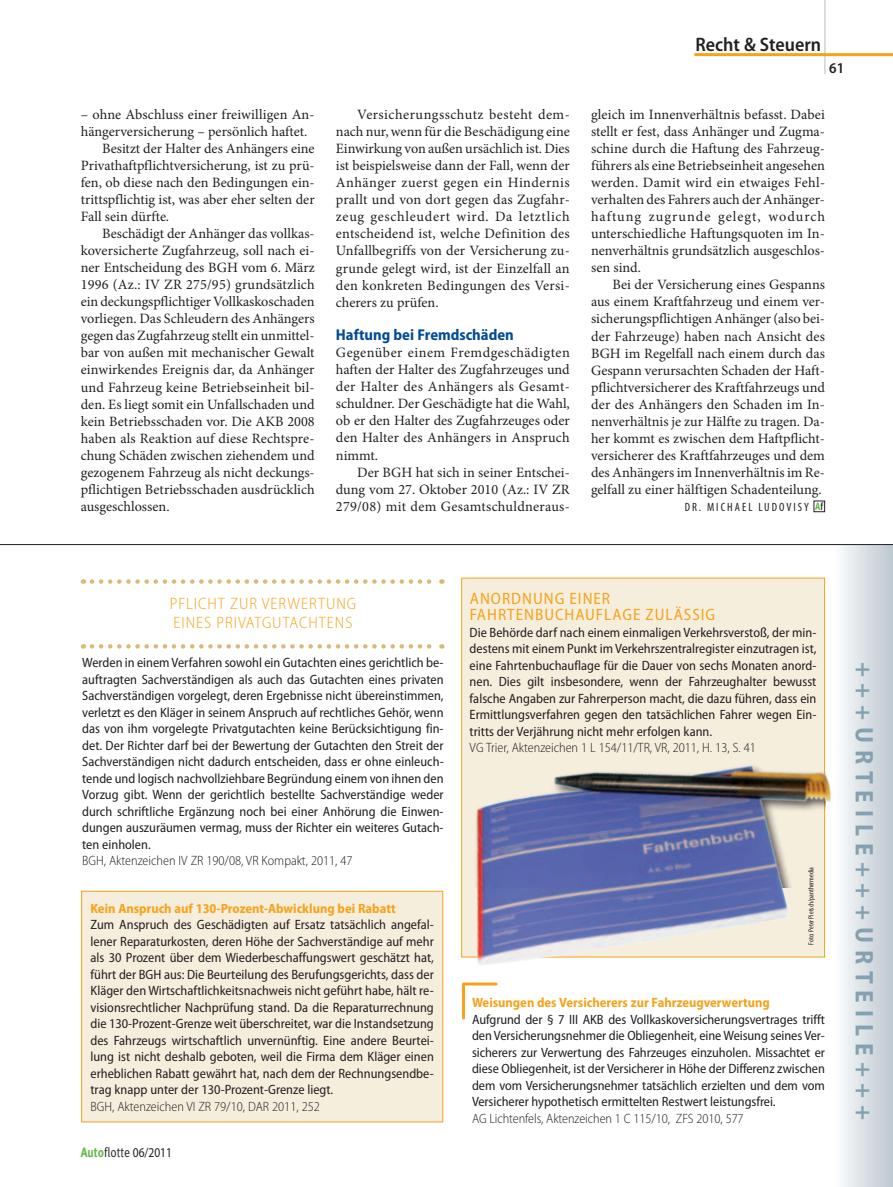
<style>
.page{position:relative;width:893px;height:1187px;background:#fff}
.page>*{position:absolute;margin:0;border:0;box-sizing:border-box;transform-origin:0 0}
.t1{font:700 semi-condensed 25.5px "Myriad Pro";letter-spacing:.27em;color:#83a1b0}
.t2{font:600 semi-condensed 19.5px "Myriad Pro";color:#231f20}
.t3{font:300 semi-condensed 16.5px/19.5px "Myriad Pro";letter-spacing:.06em;color:#f4a31b}
.t4{font:semi-condensed 16.5px "Myriad Pro";letter-spacing:.185em;color:#f4a31b}
.t5{font:700 semi-condensed 15.75px "Myriad Pro";color:#014c97}
.t6{font:600 semi-condensed 15px "Myriad Pro";color:#231f20}
.t7{font:14.25px/17px "Minion Pro";color:#231f20;text-align:justify}
.t8{font:semi-condensed 13.5px/16.5px "Myriad Pro";color:#231f20;text-align:justify}
.t9{font:300 semi-condensed 13.5px "Myriad Pro";color:#231f20}
.t10{font:700 semi-condensed 13.5px "Myriad Pro";color:#f4a31b}
.t11{font:13.5px "Myriad Pro";color:#231f20;scale:.85 1}
.t12{font:condensed 12px "Myriad Pro";letter-spacing:.17em;color:#231f20}
.t13{font:condensed 7.5px "Myriad Pro";color:#231f20}
.s1{font-family:"Meta OT";font-weight:700;font-stretch:normal;font-size:10.5px;color:#60b745}
.s2{font-family:"Meta OT";font-weight:500;font-stretch:normal;font-size:10.5px}
.s3{font-family:"Meta OT";font-weight:700;color:#60b745}
.s4{font-family:"Meta OT"}
</style>
<div class="page">
<hr style="left:825px;top:0;width:1px;height:74px;background:#b1bec6">
<hr style="left:694px;top:53px;width:199px;height:3px;background:#f4a31b">
<div style="left:814px;top:500px;width:11px;height:12px;border:1px solid #231f20"></div>
<div style="left:833px;top:544px;width:60px;height:642px;background:linear-gradient(to right,#fefeff,#bdc9d0)"></div>
<div style="left:82px;top:891px;width:361px;height:230px;background:#f6eedd"></div>
<div style="left:81px;top:890px;width:362px;height:232px;border:1px solid #f4a31b"></div>
<svg style="left:92px;top:644px;width:350px;height:4px"></svg>
<svg style="left:92px;top:579px;width:350px;height:4px"></svg>
<div style="left:461px;top:577px;width:364px;height:380px;background:#f6eedd;border:1px solid #f4a31b"></div>
<img style="left:398px;top:658px;width:489px;height:372px">
<svg style="left:460px;top:980px;width:39px;height:40px"></svg>
<hr style="left:0;top:544px;width:893px;height:1px;background:#231f20">
<p class="t7" style="left:81px;top:106px;width:235px">– ohne Abschluss einer freiwilligen An-</p>
<p class="t7" style="left:81px;top:123px;width:228px">hängerversicherung – persönlich haftet.</p>
<p class="t7" style="left:102px;top:140px;width:214px">Besitzt der Halter des Anhängers eine</p>
<p class="t7" style="left:81px;top:157px;width:235px">Privathaftpflichtversicherung, ist zu prü-</p>
<p class="t7" style="left:81px;top:174px;width:235px">fen, ob diese nach den Bedingungen ein-</p>
<p class="t7" style="left:81px;top:191px;width:235px">trittspflichtig ist, was aber eher selten der</p>
<p class="t7" style="left:81px;top:208px;width:90px">Fall sein dürfte.</p>
<p class="t7" style="left:102px;top:225px;width:214px">Beschädigt der Anhänger das vollkas-</p>
<p class="t7" style="left:81px;top:242px;width:235px">koversicherte Zugfahrzeug, soll nach ei-</p>
<p class="t7" style="left:81px;top:259px;width:235px">ner Entscheidung des BGH vom 6. März</p>
<p class="t7" style="left:81px;top:276px;width:235px">1996 (Az.: IV ZR 275/95) grundsätzlich</p>
<p class="t7" style="left:81px;top:293px;width:235px">ein deckungspflichtiger Vollkaskoschaden</p>
<p class="t7" style="left:81px;top:310px;width:235px">vorliegen. Das Schleudern des Anhängers</p>
<p class="t7" style="left:81px;top:327px;width:235px">gegen das Zugfahrzeug stellt ein unmittel-</p>
<p class="t7" style="left:81px;top:344px;width:235px">bar von außen mit mechanischer Gewalt</p>
<p class="t7" style="left:81px;top:361px;width:235px">einwirkendes Ereignis dar, da Anhänger</p>
<p class="t7" style="left:81px;top:378px;width:235px">und Fahrzeug keine Betriebseinheit bil-</p>
<p class="t7" style="left:81px;top:395px;width:235px">den. Es liegt somit ein Unfallschaden und</p>
<p class="t7" style="left:81px;top:412px;width:235px">kein Betriebsschaden vor. Die AKB 2008</p>
<p class="t7" style="left:81px;top:429px;width:235px">haben als Reaktion auf diese Rechtspre-</p>
<p class="t7" style="left:81px;top:446px;width:235px">chung Schäden zwischen ziehendem und</p>
<p class="t7" style="left:81px;top:463px;width:235px">gezogenem Fahrzeug als nicht deckungs-</p>
<p class="t7" style="left:81px;top:480px;width:235px">pflichtigen Betriebsschaden ausdrücklich</p>
<p class="t7" style="left:81px;top:497px;width:90px">ausgeschlossen.</p>
<p class="t7" style="left:336px;top:106px;width:235px;text-indent:21px">Versicherungsschutz besteht dem&shy;nach nur, wenn für die Beschädigung eine Einwirkung von außen ursächlich ist. Dies ist beispielsweise dann der Fall, wenn der Anhänger zuerst gegen ein Hindernis prallt und von dort gegen das Zugfahr&shy;zeug geschleudert wird. Da letztlich entscheidend ist, welche Definition des Unfallbegriffs von der Versicherung zu&shy;grunde gelegt wird, ist der Einzelfall an den konkreten Bedingungen des Versi&shy;cherers zu prüfen.</p>
<p class="t5" style="left:336px;top:326px;width:179px">Haftung bei Fremdschäden</p>
<p class="t7" style="left:336px;top:344px;width:235px">Gegenüber einem Fremdgeschädigten haften der Halter des Zugfahrzeuges und der Halter des Anhängers als Gesamt&shy;schuldner. Der Geschädigte hat die Wahl, ob er den Halter des Zugfahrzeuges oder den Halter des Anhängers in Anspruch nimmt.</p>
<p class="t7" style="left:336px;top:463px;width:235px;text-indent:21px">Der BGH hat sich in seiner Entschei&shy;dung vom 27. Oktober 2010 (Az.: IV ZR 279/08) mit dem Gesamtschuldneraus-</p>
<h2 class="t2" style="left:695px;top:33px;width:127px">Recht &amp; Steuern</h2>
<p class="t6" style="left:829px;top:60px;width:16px">61</p>
<p class="t7" style="left:591px;top:106px;width:235px">gleich im Innenverhältnis befasst. Dabei stellt er fest, dass Anhänger und Zugma&shy;schine durch die Haftung des Fahrzeug&shy;führers als eine Betriebseinheit angesehen werden. Damit wird ein etwaiges Fehl&shy;verhalten des Fahrers auch der Anhänger&shy;haftung zugrunde gelegt, wodurch unterschiedliche Haftungsquoten im In&shy;nenverhältnis grundsätzlich ausgeschlos&shy;sen sind.</p>
<p class="t7" style="left:591px;top:276px;width:235px;text-indent:21px">Bei der Versicherung eines Gespanns aus einem Kraftfahrzeug und einem ver&shy;sicherungspflichtigen Anhänger (also bei&shy;der Fahrzeuge) haben nach Ansicht des BGH im Regelfall nach einem durch das Gespann verursachten Schaden der Haft&shy;pflichtversicherer des Kraftfahrzeugs und der des Anhängers den Schaden im In&shy;nenverhältnis je zur Hälfte zu tragen. Da&shy;her kommt es zwischen dem Haftpflicht&shy;versicherer des Kraftfahrzeuges und dem des Anhängers im Innenverhältnis im Re&shy;gelfall zu einer hälftigen Schadenteilung.</p>
<p class="t12" style="left:685px;top:499px;width:140px">DR. MICHAEL LUDOVISY <span class="s1">A</span><span class="s2">f</span></p>
<p class="t3" style="left:170px;top:593px;width:186px">Pflicht zur Verwertung eines Priva</p>
<p class="t3" style="left:255px;top:613px;width:99px">tgutachtens</p>
<p class="t8" style="left:82px;top:654px;width:363px">Werden in einem Verfahren sowohl ein Gutachten eines gerichtlich be&shy;auftragten Sachverständigen als auch das Gutachten eines privaten Sachverständigen vorgelegt, deren Ergebnisse nicht übereinstimmen, verletzt es den Kläger in seinem Anspruch auf rechtliches Gehör, wenn das von ihm vorgelegte Privatgutachten keine Berücksichtigung fin&shy;det. Der Richter darf bei der Bewertung der Gutachten den Streit der Sachverständigen nicht dadurch entscheiden, dass er ohne einleuch&shy;tende und logisch nachvollziehbare Begründung einem von ihnen den Vorzug gibt. Wenn der gerichtlich bestellte Sachverständige weder durch schriftliche Ergänzung noch bei einer Anhörung die Einwen&shy;dungen auszuräumen vermag, muss der Richter ein weiteres Gutach&shy;ten einholen.</p>
<p class="t9" style="left:82px;top:853px;width:272px">BGH, Aktenzeichen IV ZR 190/08, VR Kompakt, 2011, 47</p>
<p class="t10" style="left:90px;top:900px;width:307px">Kein Anspruch auf 130-Prozent-Abwicklung bei Rabatt</p>
<p class="t8" style="left:90px;top:916px;width:345px">Zum Anspruch des Geschädigten auf Ersatz tatsächlich angefal&shy;lener Reparaturkosten, deren Höhe der Sachverständige auf mehr als 30 Prozent über dem Wiederbeschaffungswert geschätzt hat, führt der BGH aus: Die Beurteilung des Berufungsgerichts, dass der Kläger den Wirtschaftlichkeitsnachweis nicht geführt habe, hält re&shy;visionsrechtlicher Nachprüfung stand. Da die Reparaturrechnung die 130-Prozent-Grenze weit überschreitet, war die Instandsetzung des Fahrzeugs wirtschaftlich unvernünftig. Eine andere Beurtei&shy;lung ist nicht deshalb geboten, weil die Firma dem Kläger einen erheblichen Rabatt gewährt hat, nach dem der Rechnungsendbe&shy;trag knapp unter der 130-Prozent-Grenze liegt.</p>
<p class="t9" style="left:90px;top:1098px;width:231px">BGH, Aktenzeichen VI ZR 79/10, DAR 2011, 252</p>
<p class="t11" style="left:81px;top:1144px;width:109px"><span class="s3">Auto</span><span class="s4">flotte</span> 06/2011</p>
<p class="t4" style="left:470px;top:589px;width:43px">Anordn</p>
<p class="t4" style="left:533px;top:589px;width:46px">ung einer</p>
<p class="t4" style="left:470px;top:606px;width:18px">Fahr</p>
<p class="t4" style="left:507px;top:606px;width:116px">tenbuchauflage</p>
<p class="t4" style="left:646px;top:606px;width:47px">zulässig</p>
<p class="t8" style="left:470px;top:624px;width:348px">Die Behörde darf nach einem einmaligen Verkehrsverstoß, der min&shy;destens mit einem Punkt im Verkehrszentralregister einzutragen ist, eine Fahrtenbuchauflage für die Dauer von sechs Monaten anord&shy;nen. Dies gilt insbesondere, wenn der Fahrzeughalter bewusst falsche Angaben zur Fahrerperson macht, die dazu führen, dass ein Ermittlungsverfahren gegen den tatsächlichen Fahrer wegen Ein&shy;tritts der Verjährung nicht mehr erfolgen kann.</p>
<p class="t9" style="left:470px;top:740px;width:288px">VG Trier, Aktenzeichen 1 L 154/11/TR, VR, 2011, H. 13, S. 41</p>
<p class="t13" style="left:806px;top:944px;width:79px;rotate:-90deg">FOTO: PETER PIETSCH/PANTHERMEDIA</p>
<p class="t10" style="left:472px;top:995px;width:299px">Weisungen des Versicherers zur Fahrzeugverwertung</p>
<p class="t8" style="left:472px;top:1011px;width:354px">Aufgrund der § 7 III AKB des Vollkaskoversicherungsvertrages trifft den Versicherungsnehmer die Obliegenheit, eine Weisung seines Ver&shy;sicherers zur Verwertung des Fahrzeuges einzuholen. Missachtet er diese Obliegenheit, ist der Versicherer in Höhe der Differenz zwischen dem vom Versicherungsnehmer tatsächlich erzielten und dem vom Versicherer hypothetisch ermittelten Restwert leistungsfrei.</p>
<p class="t9" style="left:472px;top:1110px;width:273px">AG Lichtenfels, Aktenzeichen 1 C 115/10, ZFS 2010, 577</p>
<h1 class="t1" style="left:879px;top:661px;width:460px;rotate:90deg">+++Ur teile+++Ur teile+++</h1>
</div>
